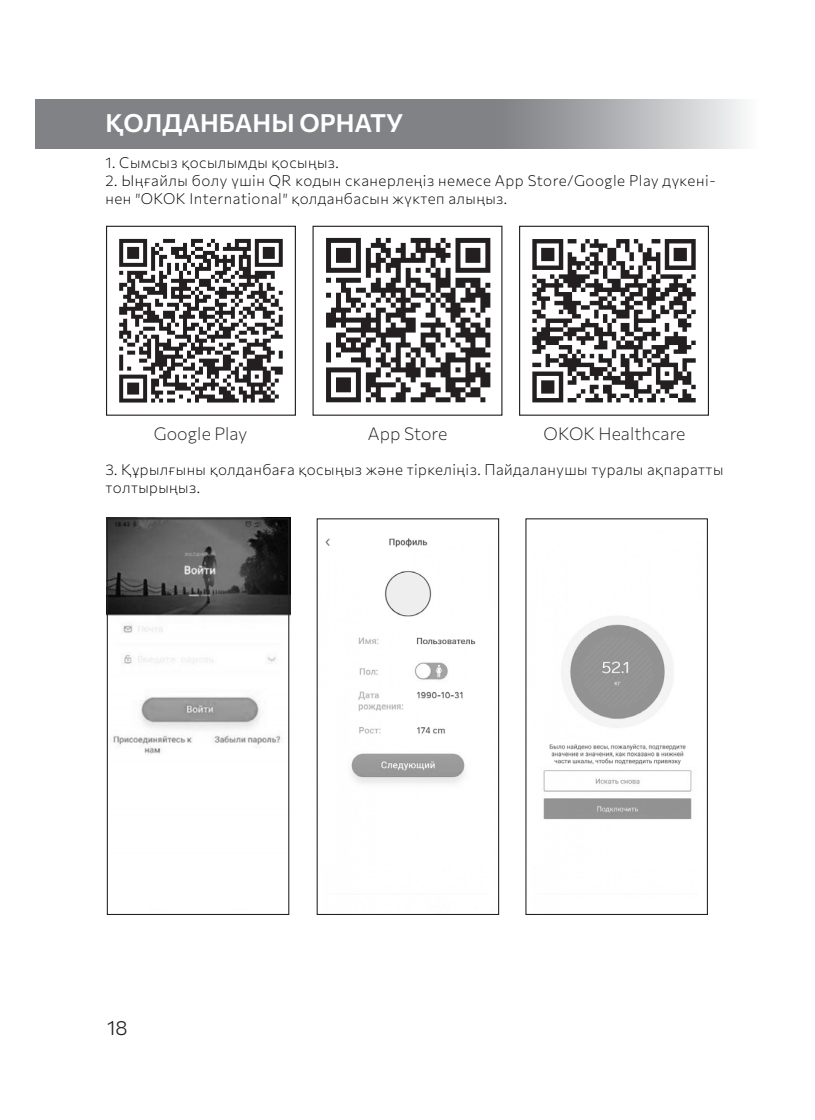
<style>
.page{position:relative;width:815px;height:1120px;background:#fff}
.page>*{position:absolute;margin:0;border:0;box-sizing:border-box;transform-origin:0 0}
.t1{font:600 25px "Commissioner";color:#fff}
.t2{font:300 20px "Commissioner";color:#231f20}
.t3{font:200 17.5px "Commissioner";letter-spacing:.005em;color:#231f20}
.t4{font:200 15px/18px "Commissioner";letter-spacing:.03em;color:#010104}
.s1{color:#231f20}
</style>
<div class="page">
<svg style="left:36px;top:100px;width:708px;height:48px;background:#919396"></svg>
<div style="left:106px;top:226px;width:190px;height:190px;border:1px solid #231f20"></div>
<svg style="left:119px;top:239px;width:164px;height:163px"></svg>
<svg style="left:312px;top:225px;width:397px;height:191px"></svg>
<svg style="left:326px;top:238px;width:164px;height:164px"></svg>
<svg style="left:532px;top:239px;width:164px;height:163px"></svg>
<img style="left:316px;top:518px;width:184px;height:397px">
<img style="left:543px;top:616px;width:149px;height:204px">
<div style="left:317px;top:518px;width:182px;height:397px;border:1px solid #231f20"></div>
<div style="left:525px;top:518px;width:183px;height:397px;border:1px solid #231f20"></div>
<img style="left:109px;top:518px;width:181px;height:397px">
<div style="left:107px;top:518px;width:182px;height:397px;border:1px solid #231f20"></div>
<p class="t1" style="left:106px;top:104px;width:299px">ҚОЛДАНБАНЫ ОРНАТУ</p>
<p class="t4" style="left:106px;top:153px;width:235px">1. Сымсыз қосылымды қосыңыз.</p>
<p class="t4" style="left:106px;top:171px;width:612px">2. Ыңғайлы болу үшін QR кодын сканерлеңіз немесе App Store/Google Play дүкені&shy;нен <span class="s1">″</span>OKOK International<span class="s1">″</span> қолданбасын жүктеп алыңыз.</p>
<p class="t3" style="left:154px;top:420px;width:95px">Google Play</p>
<p class="t3" style="left:368px;top:420px;width:81px">App Store</p>
<p class="t3" style="left:544px;top:420px;width:143px">OKOK Healthcare</p>
<p class="t4" style="left:106px;top:459px;width:619px">3. Құрылғыны қолданбаға қосыңыз және тіркеліңіз. Пайдаланушы туралы ақпаратты толтырыңыз.</p>
<h2 class="t2" style="left:107px;top:1012px;width:22px">18</h2>
</div>
